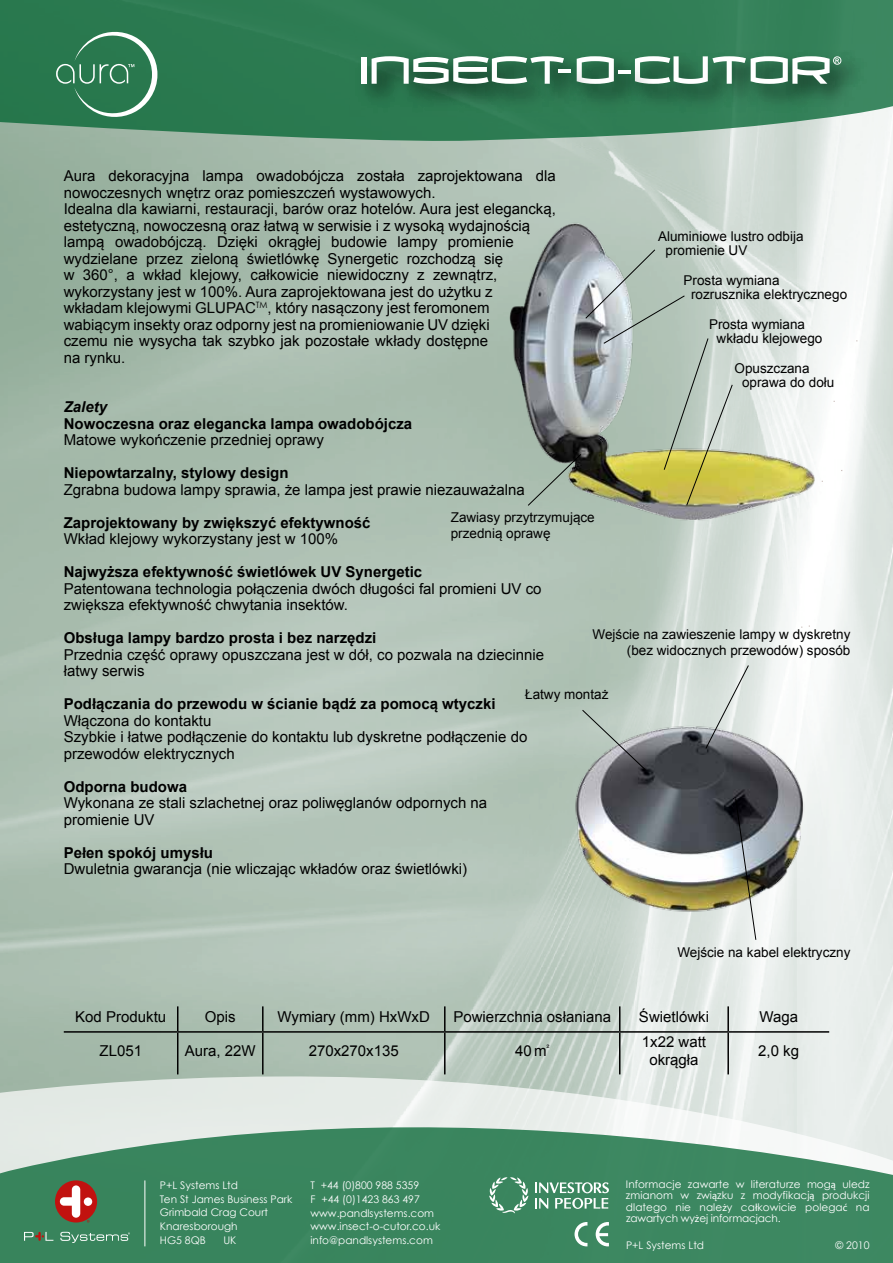
<style>
.page{position:relative;width:893px;height:1263px;background:#fff}
.page>*{position:absolute;margin:0;border:0;box-sizing:border-box;transform-origin:0 0}
.t1{font:15px/16.5px "Arial";color:#000}
.t2{font:700 15px "Arial";color:#000}
.t3{font:italic 700 15px "Arial";color:#000}
.t4{font:13.5px/13.5px "Arial";color:#000}
.t5{font:10.5px/13.5px "Century Gothic";color:#fff}
.s1{font-family:"Myriad Pro"}
</style>
<div class="page">
<img style="left:0;top:141px;width:893px;height:935px">
<svg style="left:0;top:0;width:893px;height:141px;background:#3d845f"></svg>
<svg style="left:0;top:1076px;width:893px;height:51px;background:#e1e8e3"></svg>
<svg style="left:0;top:1127px;width:893px;height:136px;background:#509270"></svg>
<hr style="left:145px;top:1180px;width:1px;height:66px;background:#fff">
<svg style="left:574px;top:1222px;width:13px;height:24px"></svg>
<svg style="left:596px;top:1222px;width:13px;height:24px"></svg>
<svg style="left:489px;top:1177px;width:39px;height:36px"></svg>
<svg style="left:535px;top:1182px;width:74px;height:27px"></svg>
<img style="left:350px;top:45px;width:10px;height:72px">
<img style="left:360px;top:44px;width:120px;height:73px">
<img style="left:480px;top:44px;width:38px;height:73px">
<img style="left:518px;top:44px;width:47px;height:73px">
<img style="left:565px;top:44px;width:58px;height:73px">
<img style="left:623px;top:44px;width:38px;height:73px">
<img style="left:661px;top:44px;width:39px;height:73px">
<img style="left:700px;top:44px;width:163px;height:73px">
<img style="left:739px;top:44px;width:82px;height:73px">
<img style="left:606px;top:84px;width:57px;height:23px">
<img style="left:546px;top:58px;width:58px;height:48px">
<svg style="left:372px;top:56px;width:198px;height:28px"></svg>
<img style="left:821px;top:44px;width:54px;height:54px">
<svg style="left:577px;top:56px;width:264px;height:28px"></svg>
<svg style="left:24px;top:1232px;width:29px;height:9px"></svg>
<svg style="left:60px;top:1232px;width:70px;height:11px"></svg>
<div style="left:55px;top:1180px;width:42px;height:42px;background:#c1120f;border-radius:50%"></div>
<svg style="left:60px;top:1185px;width:20px;height:33px"></svg>
<div style="left:84px;top:1197px;width:8px;height:9px;background:#fff;border-radius:50%"></div>
<svg style="left:56px;top:30px;width:102px;height:89px;background:#438863"></svg>
<svg style="left:177px;top:1006px;width:1px;height:25px"></svg>
<hr style="left:262px;top:1006px;width:2px;height:25px;background:#000">
<hr style="left:444px;top:1006px;width:2px;height:25px;background:#000">
<svg style="left:619px;top:1006px;width:1px;height:25px"></svg>
<hr style="left:727px;top:1006px;width:2px;height:25px;background:#000">
<hr style="left:64px;top:1031px;width:114px;height:2px;background:#000">
<hr style="left:178px;top:1031px;width:85px;height:2px;background:#000">
<hr style="left:177px;top:1033px;width:1px;height:41px;background:#000">
<hr style="left:263px;top:1031px;width:182px;height:2px;background:#000">
<hr style="left:262px;top:1033px;width:2px;height:41px;background:#000">
<hr style="left:445px;top:1031px;width:175px;height:2px;background:#000">
<hr style="left:444px;top:1033px;width:2px;height:41px;background:#000">
<hr style="left:620px;top:1031px;width:108px;height:2px;background:#000">
<hr style="left:619px;top:1033px;width:1px;height:41px;background:#000">
<hr style="left:728px;top:1031px;width:101px;height:2px;background:#000">
<hr style="left:727px;top:1033px;width:2px;height:41px;background:#000">
<img style="left:497px;top:213px;width:332px;height:318px">
<svg style="left:527px;top:249px;width:206px;height:257px;background:#a8b19f"></svg>
<img style="left:545px;top:705px;width:284px;height:226px">
<svg style="left:705px;top:664px;width:44px;height:85px;background:#c8cecc"></svg>
<svg style="left:581px;top:709px;width:65px;height:62px;background:#a7b1ac"></svg>
<svg style="left:735px;top:797px;width:22px;height:144px;background:#878a85"></svg>
<p class="t1" style="left:64px;top:168px;width:494px">Aura dekoracyjna lampa owadobójcza została zaprojektowana dla nowoczesnych wnętrz oraz pomieszczeń wystawowych.<br>Idealna dla kawiarni, restauracji, barów oraz hotelów. Aura jest elegancką, estetyczną, nowoczesną oraz łatwą w serwisie i z wysoką wydajnością lampą owadobójczą. Dzięki okrągłej budowie lampy promienie wydzielane przez zieloną świetlówkę Synergetic rozchodzą się<br>w 360°, a wkład klejowy, całkowicie niewidoczny z zewnątrz, wykorzystany jest w 100%. Aura zaprojektowana jest do użytku z<br>wkładam klejowymi GLUPAC<sup>TM</sup>, który nasączony jest feromonem wabiącym insekty oraz odporny jest na promieniowanie UV dzięki<br>czemu nie wysycha tak szybko jak pozostałe wkłady dostępne<br>na rynku.</p>
<p class="t3" style="left:64px;top:397px;width:45px">Zalety</p>
<p class="t2" style="left:64px;top:413px;width:350px">Nowoczesna oraz elegancka lampa owadobójcza</p>
<p class="t1" style="left:64px;top:432px;width:262px">Matowe wykończenie przedniej oprawy</p>
<p class="t2" style="left:64px;top:463px;width:226px">Niepowtarzalny, stylowy design</p>
<p class="t1" style="left:64px;top:481px;width:463px">Zgrabna budowa lampy sprawia, że lampa jest prawie niezauważalna</p>
<p class="t2" style="left:64px;top:512px;width:308px">Zaprojektowany by zwiększyć efektywność</p>
<p class="t1" style="left:64px;top:531px;width:276px">Wkład klejowy wykorzystany jest w 100%</p>
<p class="t2" style="left:64px;top:562px;width:360px">Najwyższa efektywność świetlówek UV Synergetic</p>
<p class="t1" style="left:64px;top:580px;width:479px">Patentowana technologia połączenia dwóch długości fal promieni UV co zwiększa efektywność chwytania insektów.</p>
<p class="t2" style="left:64px;top:628px;width:314px">Obsługa lampy bardzo prosta i bez narzędzi</p>
<p class="t1" style="left:64px;top:646px;width:482px">Przednia część oprawy opuszczana jest w dół, co pozwala na dziecinnie łatwy serwis</p>
<p class="t2" style="left:64px;top:694px;width:433px">Podłączania do przewodu w ścianie bądź za pomocą wtyczki</p>
<p class="t1" style="left:64px;top:712px;width:465px">Włączona do kontaktu<br>Szybkie i łatwe podłączenie do kontaktu lub dyskretne podłączenie do przewodów elektrycznych</p>
<p class="t2" style="left:64px;top:776px;width:125px">Odporna budowa</p>
<p class="t1" style="left:64px;top:795px;width:425px">Wykonana ze stali szlachetnej oraz poliwęglanów odpornych na promienie UV</p>
<p class="t2" style="left:64px;top:842px;width:151px">Pełen spokój umysłu</p>
<p class="t1" style="left:64px;top:861px;width:405px">Dwuletnia gwarancja (nie wliczając wkładów oraz świetlówki)</p>
<p class="t4" style="left:666px;top:230px;width:140px;text-indent:-8px">Aluminiowe lustro odbija promienie UV</p>
<p class="t4" style="left:691px;top:274px;width:158px;text-indent:-8px">Prosta wymiana rozrusznika elektrycznego</p>
<p class="t4" style="left:717px;top:318px;width:107px;text-indent:-8px">Prosta wymiana wkładu klejowego</p>
<p class="t4" style="left:742px;top:362px;width:94px;text-indent:-8px">Opuszczana oprawa do dołu</p>
<p class="t4" style="left:451px;top:509px;width:146px;line-height:16.2px">Zawiasy przytrzymujące przednią oprawę</p>
<p class="t4" style="left:593px;top:626px;width:259px;line-height:16.2px;text-align:right">Wejście na zawieszenie lampy w dyskretny (bez widocznych przewodów) sposób</p>
<p class="t4" style="left:525px;top:687px;width:85px">Łatwy montaż</p>
<p class="t4" style="left:677px;top:946px;width:175px">Wejście na kabel elektryczny</p>
<p class="t1" style="left:75px;top:1008px;width:92px">Kod Produktu</p>
<p class="t1" style="left:205px;top:1008px;width:32px">Opis</p>
<p class="t1" style="left:278px;top:1008px;width:154px">Wymiary (mm) HxWxD</p>
<p class="t1" style="left:453px;top:1008px;width:159px">Powierzchnia osłaniana</p>
<p class="t1" style="left:639px;top:1008px;width:72px">Świetlówki</p>
<p class="t1" style="left:759px;top:1008px;width:40px">Waga</p>
<p class="t1" style="left:100px;top:1043px;width:44px">ZL051</p>
<p class="t1" style="left:185px;top:1043px;width:72px">Aura, 22W</p>
<p class="t1" style="left:309px;top:1043px;width:92px">270x270x135</p>
<p class="t1" style="left:515px;top:1043px;width:36px">40 m<sup>²</sup></p>
<p class="t1" style="left:642px;top:1033px;width:66px;line-height:18px;text-align:center">1x22 watt okrągła</p>
<p class="t1" style="left:758px;top:1043px;width:42px">2,0 kg</p>
<p class="t5" style="left:160px;top:1179px;width:134px">P+L Systems Ltd<br>Ten St James Business Park<br>Grimbald Crag Court<br>Knaresborough<br>HG5 8QB</p>
<p class="t5" style="left:223px;top:1233px;width:15px">UK</p>
<p class="t5" style="left:310px;top:1179px;width:131px">T +44 (0)800 988 5359<br>F +44 (0)1423 863 497 www.pandlsystems.com www.insect-o-cutor.co.uk info@pandlsystems.com</p>
<p class="t5" style="left:626px;top:1178px;width:245px;line-height:11.2px;text-align:justify">Informacje zawarte w literaturze mog<span class="s1">ą</span> uledz zmianom w zwi<span class="s1">ą</span>zku z modyfikacj<span class="s1">ą</span> produkcji dlatego nie nale<span class="s1">ż</span>y ca<span class="s1">ł</span>kowicie polega<span class="s1">ć</span> na zawartych wy<span class="s1">ż</span>ej informacjach.</p>
<p class="t5" style="left:626px;top:1238px;width:80px">P+L Systems Ltd</p>
<p class="t5" style="left:835px;top:1238px;width:36px">© 2010</p>
</div>
